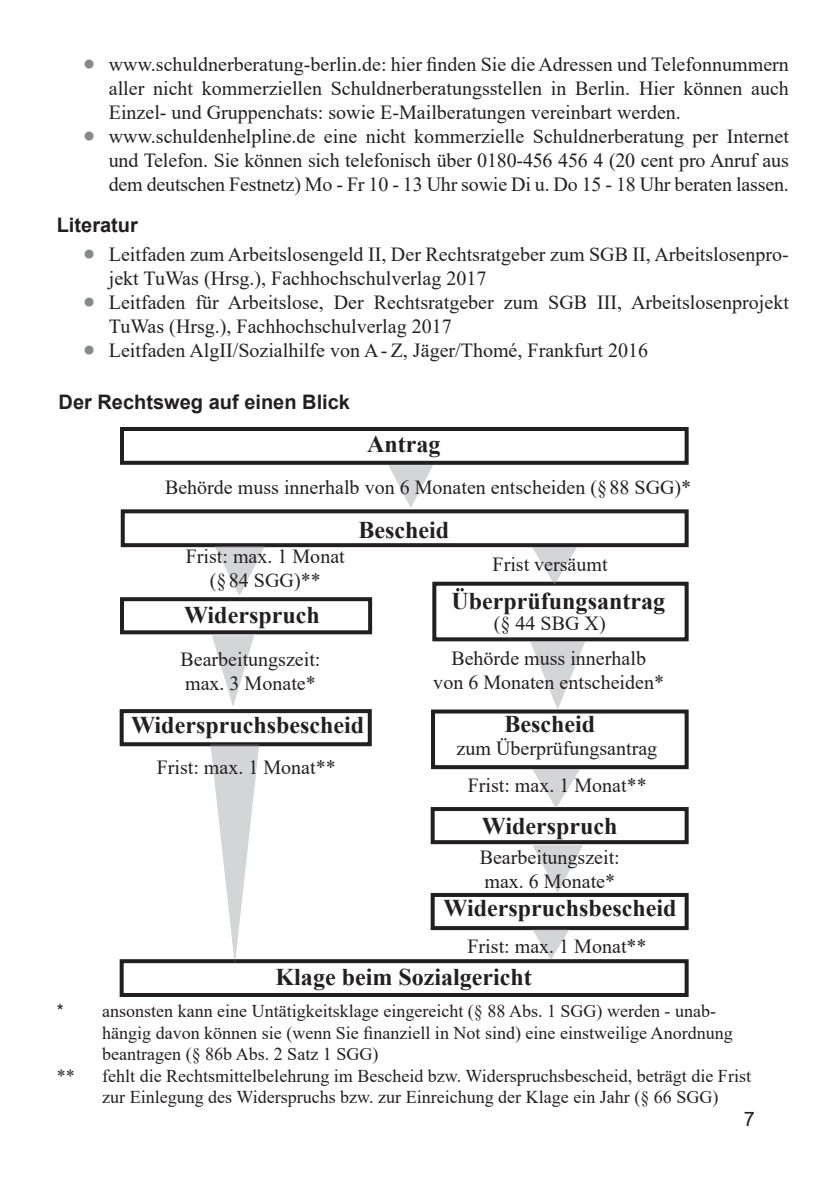
<style>
.page{position:relative;width:840px;height:1191px;background:#fff}
.page>*{position:absolute;margin:0;border:0;box-sizing:border-box;transform-origin:0 0}
.Grafik_fett{font:700 24px "Times New Roman";color:#231f20}
.Grafik_10Pt{font:20px/24px "Times New Roman";color:#231f20}
.Ueb_Arial_10Pt_links{font:700 20px "Arial";color:#231f20}
.t1{font:20px "Arial";color:#231f20}
.Grafik_Fußnoten_10Pt{font:18px/21.6px "Times New Roman";color:#231f20}
.s1{font-family:"Arial";font-size:36px;color:#87898c}
.s2{font-family:"Arial"}
</style>
<div class="page">
<div style="left:120px;top:427px;width:568px;height:38px;border:4px solid #231f20"></div>
<div style="left:121px;top:509px;width:567px;height:38px;border:4px solid #231f20"></div>
<div style="left:120px;top:959px;width:568px;height:38px;border:4px solid #231f20"></div>
<div style="left:120px;top:597px;width:252px;height:37px;border:4px solid #231f20"></div>
<div style="left:430px;top:807px;width:258px;height:37px;border:4px solid #231f20"></div>
<div style="left:430px;top:893px;width:258px;height:37px;border:4px solid #231f20"></div>
<div style="left:120px;top:709px;width:251px;height:37px;border:4px solid #231f20"></div>
<div style="left:431px;top:709px;width:257px;height:60px;border:4px solid #231f20"></div>
<div style="left:432px;top:581px;width:256px;height:60px;border:4px solid #231f20"></div>
<svg style="left:388px;top:465px;width:45px;height:43px"></svg>
<svg style="left:531px;top:547px;width:45px;height:38px"></svg>
<svg style="left:214px;top:546px;width:51px;height:50px"></svg>
<svg style="left:212px;top:635px;width:42px;height:72px"></svg>
<svg style="left:210px;top:744px;width:49px;height:220px"></svg>
<svg style="left:529px;top:641px;width:56px;height:69px"></svg>
<svg style="left:532px;top:769px;width:47px;height:39px"></svg>
<svg style="left:532px;top:845px;width:50px;height:48px"></svg>
<svg style="left:532px;top:929px;width:37px;height:31px"></svg>
<p class="Grafik_10Pt" style="left:109px;top:51px;width:681px;text-align:justify;text-indent:-26px"><span class="s1">•</span> www.schuldnerberatung-berlin.de: hier finden Sie die Adressen und Telefonnummern aller nicht kommerziellen Schuldnerberatungsstellen in Berlin. Hier können auch Einzel- und Gruppenchats: sowie E-Mailberatungen vereinbart werden.</p>
<p class="Grafik_10Pt" style="left:109px;top:123px;width:681px;text-align:justify;text-indent:-26px"><span class="s1">•</span> www.schuldenhelpline.de eine nicht kommerzielle Schuldnerberatung per Internet und Telefon. Sie können sich telefonisch über 0180-456 456 4 (20 cent pro Anruf aus dem deutschen Festnetz) Mo - Fr 10 - 13 Uhr sowie Di u. Do 15 - 18 Uhr beraten lassen.</p>
<p class="Ueb_Arial_10Pt_links" style="left:57px;top:210px;width:83px">Literatur</p>
<p class="Grafik_10Pt" style="left:109px;top:242px;width:681px;text-indent:-26px"><span class="s1">•</span> Leitfaden zum Arbeitslosengeld II, Der Rechtsratgeber zum SGB II, Arbeitslosenpro&shy;jekt TuWas (Hrsg.), Fachhochschulverlag 2017</p>
<p class="Grafik_10Pt" style="left:109px;top:290px;width:681px;text-indent:-26px"><span class="s1">•</span> Leitfaden für Arbeitslose, Der Rechtsratgeber zum SGB III, Arbeitslosenprojekt<br>TuWas (Hrsg.), Fachhochschulverlag 2017</p>
<p class="Grafik_10Pt" style="left:83px;top:338px;width:566px"><span class="s1">•</span> Leitfaden AlgII/Sozialhilfe von A- Z, Jäger/Thomé, Frankfurt 2016</p>
<p class="Ueb_Arial_10Pt_links" style="left:58px;top:387px;width:293px">Der Rechtsweg auf einen Blick</p>
<p class="Grafik_fett" style="left:367px;top:427px;width:75px">Antrag</p>
<p class="Grafik_10Pt" style="left:165px;top:474px;width:527px">Behörde muss innerhalb von 6 Monaten entscheiden (§88 SGG)*</p>
<p class="Grafik_fett" style="left:358px;top:513px;width:92px">Bescheid</p>
<p class="Grafik_10Pt" style="left:186px;top:544px;width:160px;text-align:center">Frist: max. 1 Monat (§ 84 SGG)**</p>
<p class="Grafik_10Pt" style="left:492px;top:551px;width:117px">Frist versäumt</p>
<p class="Grafik_fett" style="left:451px;top:583px;width:215px">Überprüfungsantrag</p>
<p class="Grafik_fett" style="left:184px;top:597px;width:137px">Widerspruch</p>
<p class="Grafik_10Pt" style="left:493px;top:610px;width:113px">(§ 44 SBG X)</p>
<p class="Grafik_10Pt" style="left:180px;top:646px;width:141px">Bearbeitungszeit: max. 3 Monate*</p>
<p class="Grafik_fett" style="left:131px;top:708px;width:234px">Widerspruchsbescheid</p>
<p class="Grafik_10Pt" style="left:157px;top:754px;width:180px">Frist: max. 1 Monat**</p>
<p class="Grafik_10Pt" style="left:433px;top:645px;width:232px;text-align:center">Behörde muss innerhalb<br>von 6 Monaten entscheiden*</p>
<p class="Grafik_fett" style="left:504px;top:706px;width:92px">Bescheid</p>
<p class="Grafik_10Pt" style="left:456px;top:735px;width:202px">zum Überprüfungsantrag</p>
<p class="Grafik_10Pt" style="left:467px;top:772px;width:180px">Frist: max. 1 Monat**</p>
<p class="Grafik_fett" style="left:481px;top:808px;width:137px">Widerspruch</p>
<p class="Grafik_10Pt" style="left:479px;top:844px;width:141px">Bearbeitungszeit: max. 6 Monate*</p>
<p class="Grafik_fett" style="left:443px;top:891px;width:234px">Widerspruchsbescheid</p>
<p class="Grafik_10Pt" style="left:467px;top:934px;width:180px">Frist: max. 1 Monat**</p>
<p class="Grafik_fett" style="left:275px;top:960px;width:257px">Klage beim Sozialgericht</p>
<p class="Grafik_Fußnoten_10Pt" style="left:102px;top:999px;width:631px;text-indent:-45px"><span class="s2">*</span> ansonsten kann eine Untätigkeitsklage eingereicht (§ 88 Abs. 1 SGG) werden - unab&shy;hängig davon können sie (wenn Sie finanziell in Not sind) eine einstweilige Anordnung beantragen (§ 86b Abs. 2 Satz 1 SGG)</p>
<p class="Grafik_Fußnoten_10Pt" style="left:57px;top:1064px;width:19px">**</p>
<p class="Grafik_Fußnoten_10Pt" style="left:102px;top:1064px;width:650px">fehlt die Rechtsmittelbelehrung im Bescheid bzw. Widerspruchsbescheid, beträgt die Frist zur Einlegung des Widerspruchs bzw. zur Einreichung der Klage ein Jahr (§ 66 SGG)</p>
<p class="t1" style="left:743px;top:1105px;width:13px">7</p>
</div>
